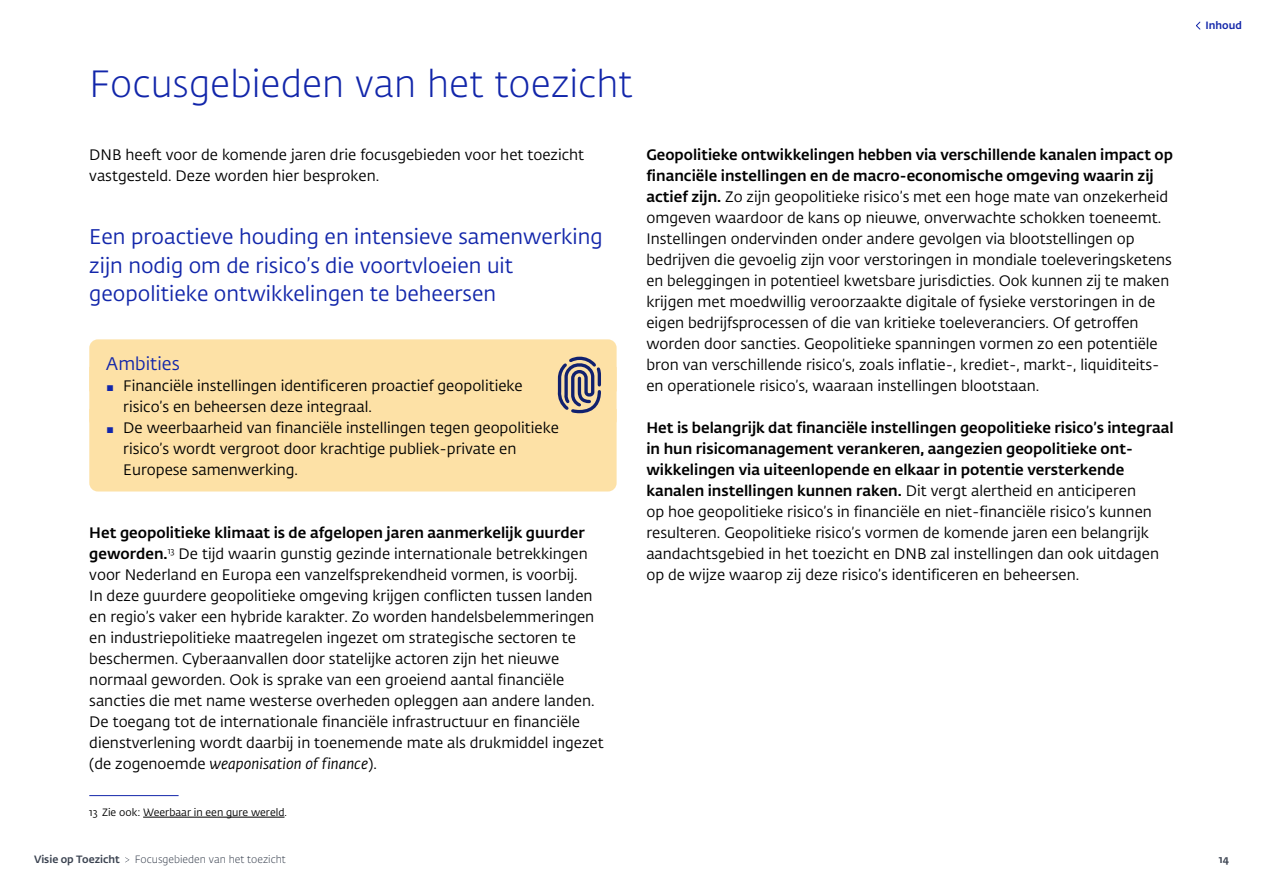
<style>
.page{position:relative;width:1263px;height:893px;background:#fff}
.page>*{position:absolute;margin:0;border:0;box-sizing:border-box;transform-origin:0 0}
.H2_Kop_1_25{font:300 37.5px "DNB Fedra";color:#1226aa}
.H3_Kop_2{font:21px/28.5px "DNB Fedra";color:#1226aa}
.H4_Kader_kop{font:18px "DNB Fedra";color:#1226aa}
.P_Broodtekst{font:15px/21px "DNB Fedra";color:#000}
.Voetnoot{font:10.5px "DNB Fedra";color:#000}
.t1{font:300 10.5px "DNB Fedra";color:#3a4250}
.t2{font:500 10.5px "DNB Fedra";color:#3a4250}
.t3{font:500 10.5px "DNB Fedra";color:#1226aa}
.s1{font-size:10.5px;color:#1226aa}
.s2{font-weight:500}
.s3{font-style:italic}
</style>
<div class="page">
<svg style="left:1196px;top:21px;width:5px;height:9px"></svg>
<hr style="left:89px;top:795px;width:90px;height:1px;background:#1226aa">
<hr style="left:143px;top:817px;width:141px;height:1px;background:#000">
<div style="left:89px;top:339px;width:528px;height:152px;background:#fde1a6"></div>
<h2 class="H2_Kop_1_25" style="left:89px;top:62px;width:545px">Focusgebieden van het toezicht</h2>
<p class="P_Broodtekst" style="left:89px;top:145px;width:496px">DNB heeft voor de komende jaren drie focusgebieden voor het toezicht vastgesteld. Deze worden hier besproken.</p>
<h3 class="H3_Kop_2" style="left:89px;top:223px;width:515px">Een proactieve houding en intensieve samenwerking zijn nodig om de risico’s die voortvloeien uit geopolitieke ontwikkelingen te beheersen</h3>
<h4 class="H4_Kader_kop" style="left:106px;top:353px;width:75px">Ambities</h4>
<p class="P_Broodtekst" style="left:123px;top:376px;width:401px;text-indent:-17px"><span class="s1">▪</span> Financiële instellingen identificeren proactief geopolitieke risico’s en beheersen deze integraal.</p>
<p class="P_Broodtekst" style="left:123px;top:418px;width:437px;text-indent:-17px"><span class="s1">▪</span> De weerbaarheid van financiële instellingen tegen geopolitieke risico’s wordt vergroot door krachtige publiek-private en<br>Europese samenwerking.</p>
<p class="P_Broodtekst" style="left:89px;top:523px;width:516px"><span class="s2">Het geopolitieke klimaat is de afgelopen jaren aanmerkelijk guurder geworden.</span><sup>13</sup> De tijd waarin gunstig gezinde internationale betrekkingen voor Nederland en Europa een vanzelfsprekendheid vormen, is voorbij.<br>In deze guurdere geopolitieke omgeving krijgen conflicten tussen landen en regio’s vaker een hybride karakter. Zo worden handelsbelemmeringen en industriepolitieke maatregelen ingezet om strategische sectoren te beschermen. Cyberaanvallen door statelijke actoren zijn het nieuwe normaal geworden. Ook is sprake van een groeiend aantal financiële sancties die met name westerse overheden opleggen aan andere landen.<br>De toegang tot de internationale financiële infrastructuur en financiële dienstverlening wordt daarbij in toenemende mate als drukmiddel ingezet (de zogenoemde <span class="s3">weaponisation of finance</span>).</p>
<p class="Voetnoot" style="left:89px;top:806px;width:199px">13 Zie ook: Weerbaar in een gure wereld.</p>
<p class="P_Broodtekst" style="left:646px;top:145px;width:528px"><span class="s2">Geopolitieke ontwikkelingen hebben via verschillende kanalen impact op financiële instellingen en de macro-economische omgeving waarin zij actief zijn.</span> Zo zijn geopolitieke risico’s met een hoge mate van onzekerheid omgeven waardoor de kans op nieuwe, onverwachte schokken toeneemt.<br>Instellingen ondervinden onder andere gevolgen via blootstellingen op bedrijven die gevoelig zijn voor verstoringen in mondiale toeleveringsketens en beleggingen in potentieel kwetsbare jurisdicties. Ook kunnen zij te maken krijgen met moedwillig veroorzaakte digitale of fysieke verstoringen in de eigen bedrijfsprocessen of die van kritieke toeleveranciers. Of getroffen worden door sancties. Geopolitieke spanningen vormen zo een potentiële bron van verschillende risico’s, zoals inflatie-, krediet-, markt-, liquiditeits&shy;en operationele risico’s, waaraan instellingen blootstaan.</p>
<p class="P_Broodtekst" style="left:646px;top:418px;width:529px"><span class="s2">Het is belangrijk dat financiële instellingen geopolitieke risico’s integraal in hun risicomanagement verankeren, aangezien geopolitieke ont&shy;wikkelingen via uiteenlopende en elkaar in potentie versterkende kanalen instellingen kunnen raken.</span> Dit vergt alertheid en anticiperen<br>op hoe geopolitieke risico’s in financiële en niet-financiële risico’s kunnen resulteren. Geopolitieke risico’s vormen de komende jaren een belangrijk aandachtsgebied in het toezicht en DNB zal instellingen dan ook uitdagen op de wijze waarop zij deze risico’s identificeren en beheersen.</p>
<p class="t3" style="left:1205px;top:19px;width:38px">Inhoud</p>
<p class="t2" style="left:34px;top:853px;width:87px">Visie op Toezicht</p>
<p class="t1" style="left:135px;top:853px;width:153px">Focusgebieden van het toezicht</p>
<p class="t2" style="left:1219px;top:853px;width:12px">14</p>
</div>
